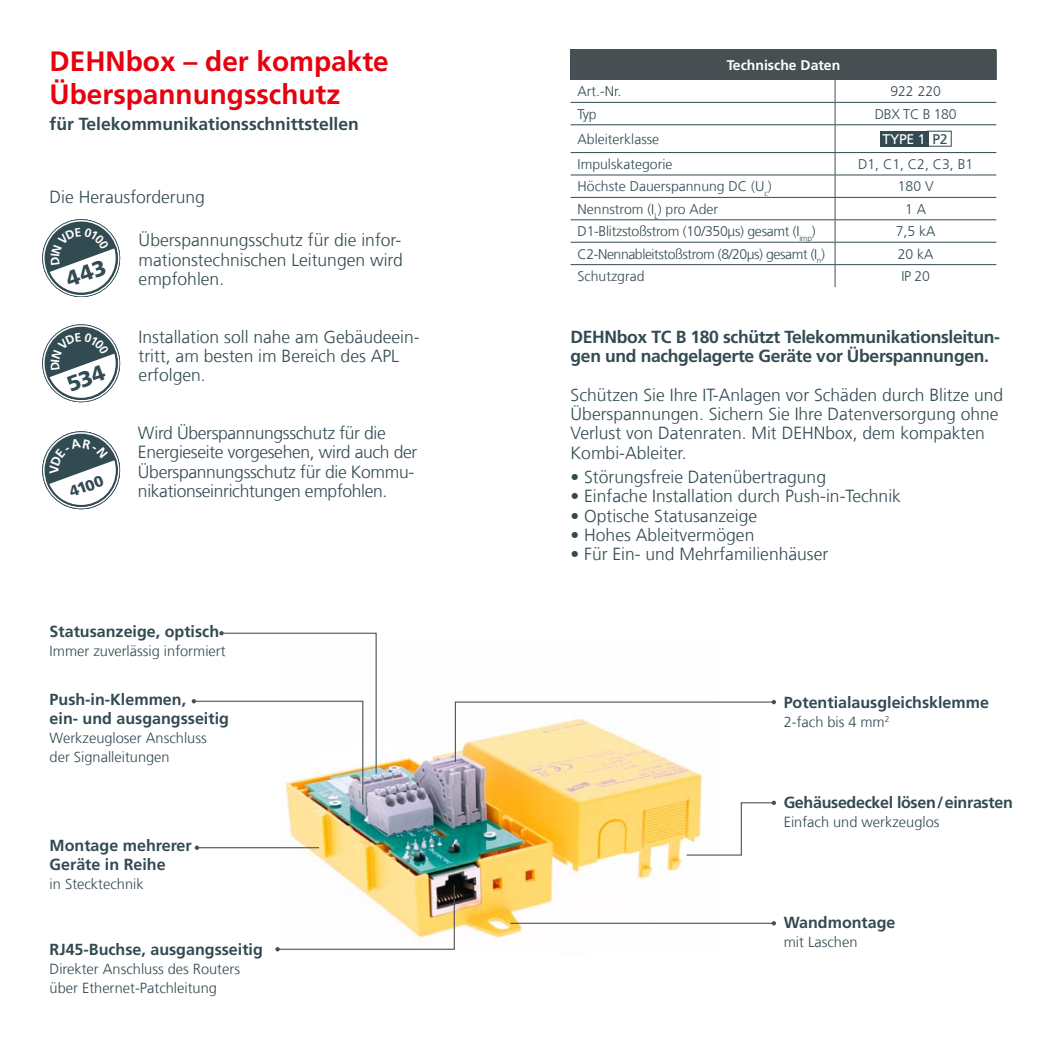
<style>
.page{position:relative;width:1042px;height:1042px;background:#fff}
.page>*{position:absolute;margin:0;border:0;box-sizing:border-box;transform-origin:0 0}
.t1{font:700 28px/33.6px "Frutiger LT Com";color:#e7000e}
.t2{font:300 17.5px/19.2px "Frutiger LT Com";color:#324a52}
.t3{font:300 17.5px/19.2px "Frutiger LT Com";letter-spacing:-.02em;color:#324a52}
.t4{font:700 17.5px/19.2px "Frutiger LT Com";letter-spacing:-.02em;color:#324a52}
.t5{font:700 17.5px "Frutiger LT Com";color:#324a52}
.t6{font:700 16.1px/18.9px "Frutiger LT Com";color:#324a52}
.t7{font:700 16.1px "Frutiger LT Com";letter-spacing:-.02em;color:#324a52}
.t8{font:900 15.22px "Frutiger LT Com";color:#324a52}
.t9{font:300 14.53px/18.9px "Frutiger LT Com";color:#324a52}
.t10{font:300 14px "Frutiger LT Com";color:#324a52}
.t11{font:300 14px "Frutiger LT Com";letter-spacing:-.03em;color:#324a52}
.t12{font:300 14px "Frutiger LT Com";letter-spacing:-.02em;color:#324a52}
.t13{font:700 14px "Frutiger LT Com";color:#fff}
.t14{font:14px "Frutiger LT Com";letter-spacing:-.02em;color:#fff}
.s1{color:#324a52}
</style>
<div class="page">
<div style="left:570px;top:50px;width:426px;height:30px;background:#474f52"></div>
<svg style="left:834px;top:80px;width:1px;height:207px"></svg>
<hr style="left:996px;top:50px;width:1px;height:30px;background:#474f52">
<hr style="left:570px;top:102px;width:265px;height:1px;background:#324a52">
<hr style="left:835px;top:102px;width:161px;height:1px;background:#324a52">
<hr style="left:570px;top:124px;width:265px;height:1px;background:#324a52">
<hr style="left:835px;top:124px;width:161px;height:1px;background:#324a52">
<hr style="left:570px;top:152px;width:265px;height:1px;background:#324a52">
<hr style="left:835px;top:152px;width:161px;height:1px;background:#324a52">
<hr style="left:570px;top:175px;width:265px;height:1px;background:#324a52">
<hr style="left:835px;top:175px;width:161px;height:1px;background:#324a52">
<hr style="left:570px;top:197px;width:265px;height:1px;background:#324a52">
<hr style="left:835px;top:197px;width:161px;height:1px;background:#324a52">
<hr style="left:570px;top:219px;width:265px;height:1px;background:#324a52">
<hr style="left:835px;top:219px;width:161px;height:1px;background:#324a52">
<hr style="left:570px;top:242px;width:265px;height:1px;background:#324a52">
<hr style="left:835px;top:242px;width:161px;height:1px;background:#324a52">
<hr style="left:570px;top:264px;width:265px;height:1px;background:#324a52">
<hr style="left:835px;top:264px;width:161px;height:1px;background:#324a52">
<div style="left:880px;top:131px;width:48px;height:16px;background:#324a52"></div>
<div style="left:926px;top:131px;width:25px;height:16px;border:1px solid #324a52"></div>
<img style="left:281px;top:751px;width:437px;height:187px">
<hr style="left:197px;top:847px;width:122px;height:1px;background:#475053">
<svg style="left:195px;top:845px;width:4px;height:5px"></svg>
<svg style="left:275px;top:883px;width:180px;height:68px"></svg>
<svg style="left:192px;top:631px;width:185px;height:174px"></svg>
<svg style="left:454px;top:700px;width:322px;height:63px"></svg>
<svg style="left:685px;top:800px;width:91px;height:56px"></svg>
<hr style="left:510px;top:923px;width:264px;height:1px;background:#474f52">
<svg style="left:771px;top:921px;width:5px;height:4px"></svg>
<svg style="left:42px;top:219px;width:78px;height:78px"></svg>
<svg style="left:42px;top:324px;width:78px;height:78px"></svg>
<svg style="left:42px;top:431px;width:78px;height:78px"></svg>
<h1 class="t1" style="left:50px;top:44px;width:341px">DEHNbox – der kompakte<br>Überspannungsschutz</h1>
<p class="t5" style="left:50px;top:114px;width:311px">für Telekommunikationsschnittstellen</p>
<p class="t2" style="left:50px;top:187px;width:157px">Die Herausforderung</p>
<p class="t2" style="left:139px;top:231px;width:266px;text-align:justify">Überspannungsschutz für die infor&shy;mationstechnischen Leitungen wird empfohlen.</p>
<p class="t8" style="left:67px;top:484px;width:37px;rotate:-20deg">4100</p>
<p class="t2" style="left:139px;top:327px;width:283px">Installation soll nahe am Gebäudeein&shy;tritt, am besten im Bereich des APL erfolgen.</p>
<p class="t3" style="left:138px;top:423px;width:281px">Wird Überspannungsschutz für die Energieseite vorgesehen, wird auch der Überspannungsschutz für die Kommu&shy;nikationseinrichtungen empfohlen.</p>
<p class="t6" style="left:50px;top:622px;width:171px">Statusanzeige, optisch</p>
<p class="t9" style="left:50px;top:642px;width:177px">Immer zuverlässig informiert</p>
<p class="t6" style="left:50px;top:690px;width:181px">Push-in-Klemmen,<br>ein- und ausgangsseitig</p>
<p class="t9" style="left:50px;top:728px;width:159px">Werkzeugloser Anschluss der Signalleitungen</p>
<p class="t6" style="left:50px;top:836px;width:144px">Montage mehrerer<br>Geräte in Reihe</p>
<p class="t9" style="left:50px;top:874px;width:96px">in Stecktechnik</p>
<p class="t6" style="left:50px;top:939px;width:215px">RJ45-Buchse, ausgangsseitig</p>
<p class="t9" style="left:50px;top:959px;width:192px">Direkter Anschluss des Routers über Ethernet-Patchleitung</p>
<p class="t13" style="left:727px;top:57px;width:115px">Technische Daten</p>
<p class="t10" style="left:577px;top:83px;width:45px">Art.-Nr.</p>
<p class="t10" style="left:890px;top:83px;width:52px">922 220</p>
<p class="t10" style="left:577px;top:106px;width:20px">Typ</p>
<p class="t10" style="left:875px;top:106px;width:83px">DBX TC B 180</p>
<p class="t10" style="left:577px;top:131px;width:83px">Ableiterklasse</p>
<p class="t14" style="left:882px;top:130px;width:67px">TYPE 1 <span class="s1">P2</span></p>
<p class="t10" style="left:577px;top:156px;width:96px">Impulskategorie</p>
<p class="t10" style="left:858px;top:156px;width:117px">D1, C1, C2, C3, B1</p>
<p class="t10" style="left:577px;top:178px;width:196px">Höchste Dauerspannung DC (U<sub>c</sub>)</p>
<p class="t10" style="left:898px;top:178px;width:37px">180 V</p>
<p class="t10" style="left:577px;top:201px;width:142px">Nennstrom (I<sub>L</sub>) pro Ader</p>
<p class="t10" style="left:905px;top:201px;width:23px">1 A</p>
<p class="t12" style="left:577px;top:223px;width:240px">D1-Blitzstoßstrom (10/350µs) gesamt (I<sub>imp</sub>)</p>
<p class="t10" style="left:896px;top:223px;width:41px">7,5 kA</p>
<p class="t11" style="left:577px;top:246px;width:249px">C2-Nennableitstoßstrom (8/20µs) gesamt (I<sub>n</sub>)</p>
<p class="t10" style="left:898px;top:246px;width:37px">20 kA</p>
<p class="t10" style="left:577px;top:268px;width:68px">Schutzgrad</p>
<p class="t10" style="left:901px;top:268px;width:30px">IP 20</p>
<p class="t4" style="left:570px;top:327px;width:431px">DEHNbox TC B 180 schützt Telekommunikationsleitun&shy;gen und nachgelagerte Geräte vor Überspannungen.</p>
<p class="t2" style="left:570px;top:385px;width:434px">Schützen Sie Ihre IT-Anlagen vor Schäden durch Blitze und Überspannungen. Sichern Sie Ihre Datenversorgung ohne Verlust von Datenraten. Mit DEHNbox, dem kompakten Kombi-Ableiter.</p>
<p class="t2" style="left:570px;top:467px;width:257px">• Störungsfreie Datenübertragung</p>
<p class="t2" style="left:570px;top:487px;width:332px">• Einfache Installation durch Push-in-Technik</p>
<p class="t2" style="left:570px;top:506px;width:188px">• Optische Statusanzeige</p>
<p class="t2" style="left:570px;top:525px;width:185px">• Hohes Ableitvermögen</p>
<p class="t2" style="left:570px;top:544px;width:259px">• Für Ein- und Mehrfamilienhäuser</p>
<p class="t6" style="left:784px;top:693px;width:207px">Potentialausgleichsklemme</p>
<p class="t9" style="left:784px;top:713px;width:107px">2-fach bis 4 mm<sup>2</sup></p>
<p class="t7" style="left:784px;top:792px;width:231px">Gehäusedeckel lösen/einrasten</p>
<p class="t9" style="left:784px;top:812px;width:157px">Einfach und werkzeuglos</p>
<p class="t6" style="left:784px;top:913px;width:113px">Wandmontage</p>
<p class="t9" style="left:784px;top:933px;width:75px">mit Laschen</p>
</div>
